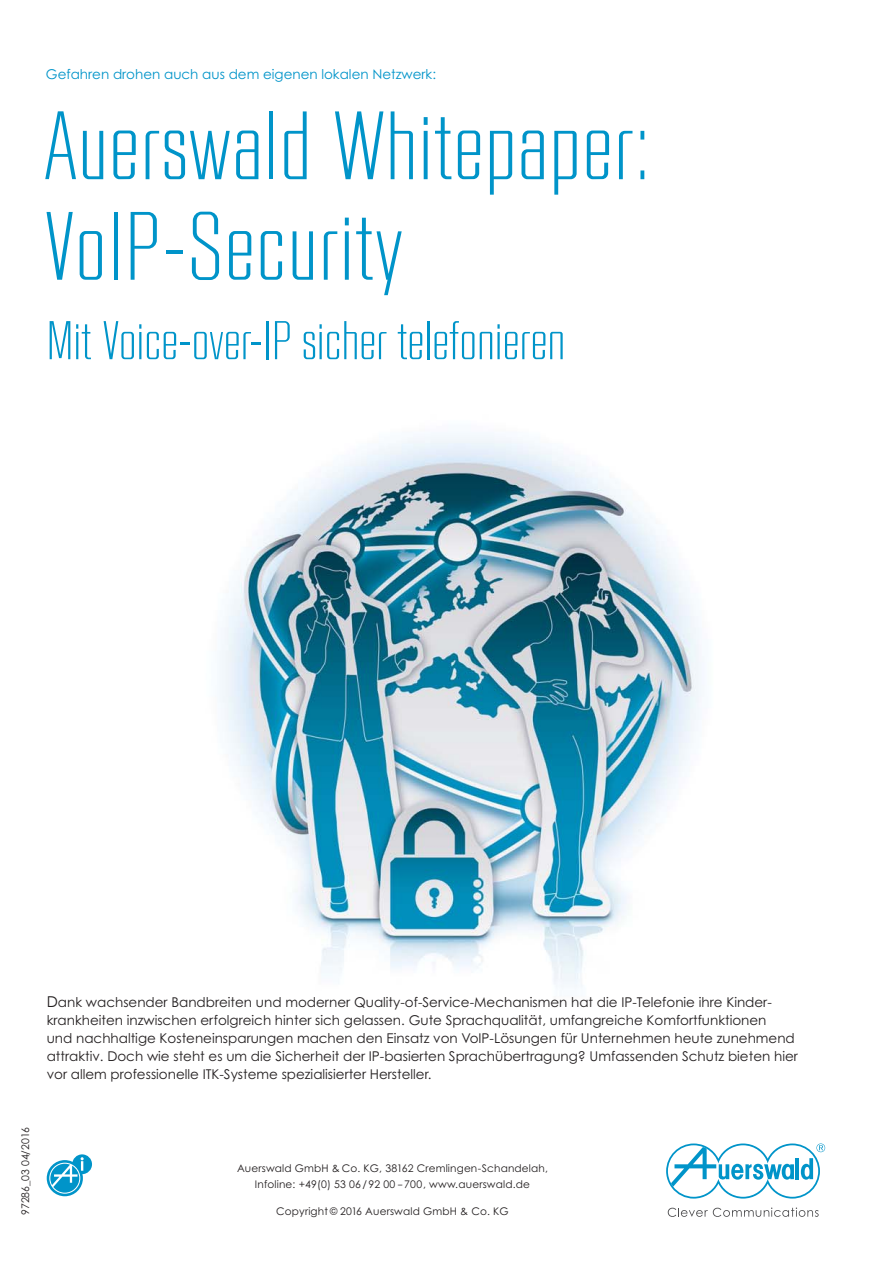
<style>
.page{position:relative;width:893px;height:1263px;background:#fff}
.page>*{position:absolute;margin:0;border:0;box-sizing:border-box;transform-origin:0 0}
.t1{font:300 96px/100.5px "RB No 2";letter-spacing:.015em;color:#0094c9}
.t2{font:300 54px "RB No 2";color:#0094c9}
.t3{font:13.5px/18px "Century Gothic Pro";color:#231f20}
.t4{font:13.5px "Century Gothic Pro";color:#0094c9}
.t5{font:10.5px/16.5px "Century Gothic Pro";letter-spacing:.015em;color:#231f20;text-align:center}
.s1{font-size:15px}
</style>
<div class="page">
<img style="left:46px;top:433px;width:780px;height:783px">
<div style="left:72px;top:1154px;width:20px;height:20px;background:#0094c9;border-radius:50%"></div>
<div style="left:47px;top:1160px;width:36px;height:36px;background:#0094c9;border-radius:50%"></div>
<svg style="left:49px;top:1157px;width:35px;height:37px"></svg>
<svg style="left:668px;top:1208px;width:150px;height:9px"></svg>
<svg style="left:666px;top:1144px;width:159px;height:55px"></svg>
<p class="t4" style="left:46px;top:70px;width:392px">Gefahren drohen auch aus dem eigenen lokalen Netzwerk:</p>
<h1 class="t1" style="left:43px;top:104px;width:611px">Auerswald Whitepaper:<br>VoIP-Security</h1>
<h2 class="t2" style="left:47px;top:321px;width:520px">Mit Voice-over-IP sicher telefonieren</h2>
<p class="t3" style="left:47px;top:995px;width:753px"><span class="s1">D</span>ank wachsender Bandbreiten und moderner Quality-of-Service-Mechanismen hat die IP-Telefonie ihre Kinder&shy;krankheiten inzwischen erfolgreich hinter sich gelassen. Gute Sprachqualität, umfangreiche Komfortfunk tionen<br>und nachhaltige Kosteneinsparungen machen den Einsatz von VoIP-Lösungen für Unternehmen heute zunehmend attraktiv. Doch wie steht es um die Sicherheit der IP-basierten Sprachübertragung? Umfassenden Schutz bieten hier vor allem professionelle ITK-Systeme spezialisierter Hersteller.</p>
<p class="t5" style="left:18px;top:1215px;width:90px;rotate:-90deg">97286_03 04/2016</p>
<p class="t5" style="left:237px;top:1161px;width:312px">Auerswald GmbH &amp; Co. KG, 38162 Cremlingen-Schandelah,<br>Infoline: +49(0) 53 06/92 00 – 700, www.auerswald.de</p>
<p class="t5" style="left:276px;top:1204px;width:234px">Copyright © 2016 Auerswald GmbH &amp; Co. KG</p>
</div>
